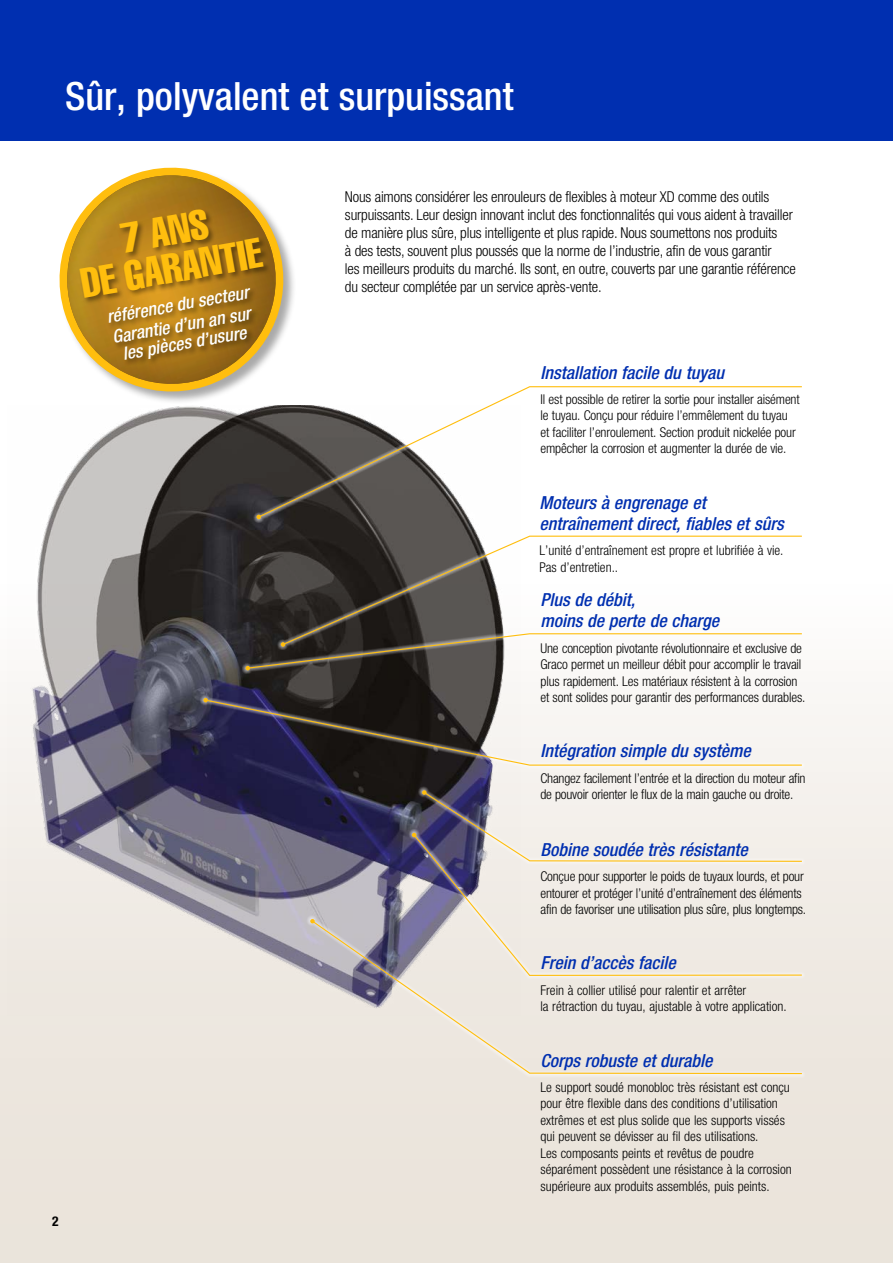
<style>
.page{position:relative;width:893px;height:1263px;background:#fff}
.page>*{position:absolute;margin:0;border:0;box-sizing:border-box;transform-origin:0 0}
.t1{font:41.4px/37.5px "Helvetica LT Std Comp";color:#ffbe0e;text-align:center}
.t2{font:500 condensed 39px "Helvetica Neue LT Std";color:#fff}
.t3{font:italic 500 condensed 18px/21px "Helvetica Neue LT Std";color:#002fb0}
.t4{font:italic 500 condensed 18px/20.9px "Helvetica Neue LT Std";color:#fff}
.t5{font:300 condensed 15px/18px "Helvetica Neue LT Std";letter-spacing:-.01em;color:#000}
.t6{font:300 condensed 13.5px/16.5px "Helvetica Neue LT Std";letter-spacing:-.01em;color:#000}
.t7{font:700 condensed 13.5px "Helvetica Neue LT Std";color:#000}
</style>
<div class="page">
<div style="left:0;top:576px;width:893px;height:687px;background:linear-gradient(to bottom,#fcfbfa,#e7dfd5)"></div>
<div style="left:0;top:0;width:893px;height:140px;background:#002fb0"></div>
<img style="left:7px;top:406px;width:513px;height:609px">
<svg style="left:253px;top:406px;width:267px;height:116px"></svg>
<svg style="left:257px;top:386px;width:545px;height:132px"></svg>
<svg style="left:257px;top:515px;width:4px;height:4px"></svg>
<svg style="left:278px;top:532px;width:527px;height:98px"></svg>
<svg style="left:282px;top:535px;width:521px;height:95px"></svg>
<svg style="left:242px;top:630px;width:563px;height:44px;fill:#faf8f6"></svg>
<svg style="left:246px;top:633px;width:557px;height:37px"></svg>
<svg style="left:200px;top:694px;width:605px;height:75px;fill:#f5f2ee"></svg>
<svg style="left:203px;top:698px;width:600px;height:68px"></svg>
<svg style="left:418px;top:787px;width:387px;height:42px"></svg>
<svg style="left:422px;top:790px;width:381px;height:39px"></svg>
<svg style="left:408px;top:829px;width:397px;height:86px;fill:#f3efea"></svg>
<svg style="left:413px;top:833px;width:390px;height:82px"></svg>
<svg style="left:412px;top:833px;width:4px;height:4px"></svg>
<svg style="left:307px;top:915px;width:498px;height:162px;fill:#efeae4"></svg>
<svg style="left:311px;top:920px;width:492px;height:155px"></svg>
<svg style="left:310px;top:919px;width:5px;height:4px"></svg>
<svg style="left:59px;top:167px;width:238px;height:238px"></svg>
<img style="left:63px;top:175px;width:216px;height:213px">
<div style="left:78px;top:208px;width:193px;height:160px;background:#000;opacity:.42"></div>
<h2 class="t2" style="left:65px;top:73px;width:450px">Sûr, polyvalent et surpuissant</h2>
<h1 class="t1" style="left:71px;top:228px;width:184px;rotate:-10deg">7 ANS<br>DE GARANTIE</h1>
<h3 class="t4" style="left:105px;top:307px;width:145px;rotate:-10deg">référence du secteur<br>Garantie d’un an sur</h3>
<h3 class="t4" style="left:121px;top:344px;width:127px;rotate:-10deg">les pièces d’usure</h3>
<p class="t7" style="left:52px;top:1213px;width:8px">2</p>
<p class="t5" style="left:345px;top:188px;width:452px">Nous aimons considérer les enrouleurs de flexibles à moteur XD comme des outils surpuissants. Leur design innovant inclut des fonctionnalités qui vous aident à travailler de manière plus sûre, plus intelligente et plus rapide. Nous soumettons nos produits<br>à des tests, souvent plus poussés que la norme de l’industrie, afin de vous garantir<br>les meilleurs produits du marché. Ils sont, en outre, couverts par une garantie référence du secteur complétée par un service après-vente.</p>
<h3 class="t3" style="left:540px;top:362px;width:185px">Installation facile du tuyau</h3>
<p class="t6" style="left:540px;top:391px;width:261px">Il est possible de retirer la sortie pour installer aisément le tuyau. Conçu pour réduire l’emmêlement du tuyau et faciliter l’enroulement. Section produit nickelée pour empêcher la corrosion et augmenter la durée de vie.</p>
<h3 class="t3" style="left:539px;top:492px;width:246px">Moteurs à engrenage et entraînement direct, fiables et sûrs</h3>
<p class="t6" style="left:539px;top:542px;width:246px">L’unité d’entraînement est propre et lubrifiée à vie.<br>Pas d’entretien..</p>
<h3 class="t3" style="left:540px;top:589px;width:180px;line-height:21.5px">Plus de débit,<br>moins de perte de charge</h3>
<p class="t6" style="left:540px;top:639px;width:266px">Une conception pivotante révolutionnaire et exclusive de Graco permet un meilleur débit pour accomplir le travail plus rapidement. Les matériaux résistent à la corrosion et sont solides pour garantir des performances durables.</p>
<h3 class="t3" style="left:540px;top:741px;width:212px">Intégration simple du système</h3>
<p class="t6" style="left:540px;top:769px;width:267px">Changez facilement l’entrée et la direction du moteur afin de pouvoir orienter le flux de la main gauche ou droite.</p>
<h3 class="t3" style="left:540px;top:839px;width:209px">Bobine soudée très résistante</h3>
<p class="t6" style="left:540px;top:868px;width:267px">Conçue pour supporter le poids de tuyaux lourds, et pour entourer et protéger l’unité d’entraînement des éléments afin de favoriser une utilisation plus sûre, plus longtemps.</p>
<h3 class="t3" style="left:540px;top:953px;width:137px">Frein d’accès facile</h3>
<p class="t6" style="left:540px;top:981px;width:248px">Frein à collier utilisé pour ralentir et arrêter<br>la rétraction du tuyau, ajustable à votre application.</p>
<h3 class="t3" style="left:540px;top:1050px;width:173px">Corps robuste et durable</h3>
<p class="t6" style="left:540px;top:1079px;width:253px">Le support soudé monobloc très résistant est conçu pour être flexible dans des conditions d’utilisation extrêmes et est plus solide que les supports vissés qui peuvent se dévisser au fil des utilisations.<br>Les composants peints et revêtus de poudre séparément possèdent une résistance à la corrosion supérieure aux produits assemblés, puis peints.</p>
</div>
